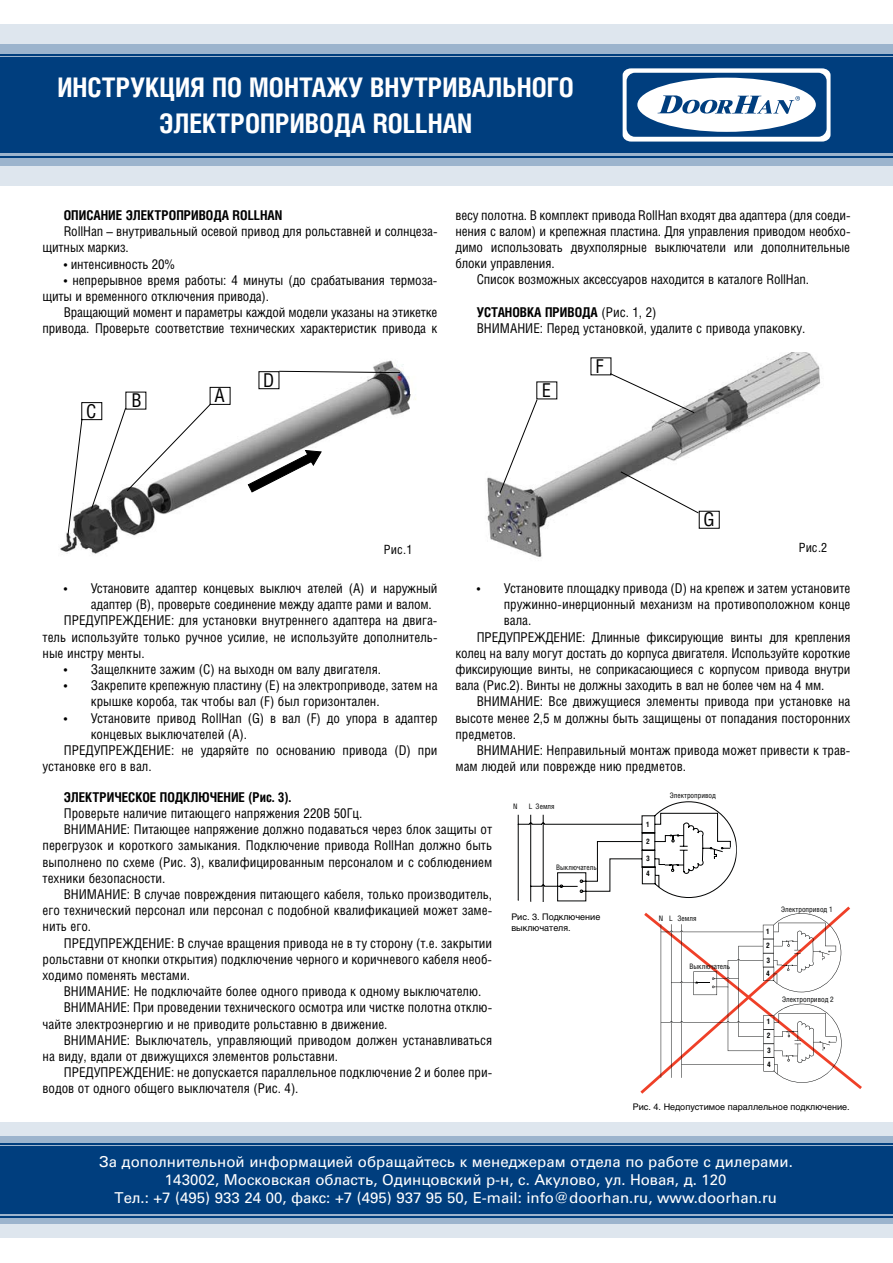
<style>
.page{position:relative;width:893px;height:1263px;background:#fff}
.page>*{position:absolute;margin:0;border:0;box-sizing:border-box;transform-origin:0 0}
.t1{font:700 27px/36px "Helios Cond";color:#fff;text-align:center}
.t2{font:19.05px "Helios Cond";color:#000}
.t3{font:15px/18px "Univers Cyr";color:#fff;text-align:center}
.t4{font:13.5px/16.2px "Helios Cond";color:#000}
.t5{font:700 13.5px "Helios Cond";color:#000}
.t6{font:12.75px "Helios Cond";color:#000}
.t7{font:9px/10.8px "Helios";color:#000}
.t8{font:7.5px "Helios Cond";color:#020303}
.t9{font:700 7.5px/15.8px "Helios Cond";color:#020303}
.s1{font-weight:700}
</style>
<div class="page">
<div style="left:0;top:43px;width:893px;height:15px;background:#9cb4cd"></div>
<div style="left:0;top:24px;width:893px;height:19px;background:#dee6ee"></div>
<div style="left:0;top:152px;width:893px;height:15px;background:#9cb4cd"></div>
<div style="left:0;top:167px;width:893px;height:19px;background:#dee6ee"></div>
<hr style="left:0;top:54px;width:893px;height:1px;background:#003e7e">
<hr style="left:0;top:156px;width:893px;height:1px;background:#003e7e">
<div style="left:0;top:57px;width:893px;height:96px;background:#003e7e"></div>
<div style="left:0;top:1136px;width:893px;height:11px;background:#9cb4cd"></div>
<div style="left:0;top:1122px;width:893px;height:14px;background:#dee6ee"></div>
<div style="left:0;top:1213px;width:893px;height:11px;background:#9cb4cd"></div>
<div style="left:0;top:1224px;width:893px;height:13px;background:#dee6ee"></div>
<hr style="left:0;top:1143px;width:893px;height:2px;background:#003e7e">
<hr style="left:0;top:1216px;width:893px;height:1px;background:#003e7e">
<div style="left:0;top:1146px;width:893px;height:68px;background:#003e7e"></div>
<svg style="left:623px;top:68px;width:207px;height:74px"></svg>
<img style="left:60px;top:360px;width:344px;height:194px">
<img style="left:487px;top:352px;width:334px;height:205px">
<div style="left:210px;top:387px;width:20px;height:18px;border:1px solid #000"></div>
<svg style="left:67px;top:402px;width:144px;height:134px"></svg>
<svg style="left:248px;top:371px;width:451px;height:143px"></svg>
<svg style="left:517px;top:801px;width:345px;height:293px"></svg>
<h1 class="t1" style="left:57px;top:69px;width:518px">ИНСТРУКЦИЯ ПО МОНТАЖУ ВНУТРИВАЛЬНОГО<br>ЭЛЕКТРОПРИВОДА ROLLHAN</h1>
<p class="t5" style="left:64px;top:207px;width:220px">ОПИСАНИЕ ЭЛЕКТРОПРИВОДА ROLLHAN</p>
<p class="t4" style="left:43px;top:223px;width:396px;text-indent:21px">RollHan – внутривальный осевой привод для рольставней и солнцеза&shy;щитных маркиз.</p>
<p class="t4" style="left:64px;top:255px;width:113px">• интенсивность 20%</p>
<p class="t4" style="left:43px;top:272px;width:396px;text-indent:21px">• непрерывное время работы: 4 минуты (до срабатывания термоза&shy;щиты и временного отключения привода).</p>
<p class="t4" style="left:43px;top:304px;width:396px;text-align:right">Вращающий момент и параметры каждой модели указаны на этикетке привода. Проверьте соответствие технических характеристик привода к</p>
<h2 class="t2" style="left:86px;top:400px;width:12px">C</h2>
<h2 class="t2" style="left:132px;top:389px;width:12px">B</h2>
<h2 class="t2" style="left:214px;top:384px;width:12px">A</h2>
<h2 class="t2" style="left:263px;top:369px;width:13px">D</h2>
<p class="t4" style="left:455px;top:206px;width:396px">весу полотна. В комплект привода RollHan входят два адаптера (для соеди-</p>
<p class="t4" style="left:455px;top:223px;width:396px">нения с валом) и крепежная пластина. Для управления приводом необхо-</p>
<p class="t4" style="left:455px;top:239px;width:396px">димо использовать двухполярные выключатели или дополнительные</p>
<p class="t4" style="left:455px;top:255px;width:101px">блоки управления.</p>
<p class="t4" style="left:477px;top:271px;width:334px">Список возможных аксессуаров находится в каталоге RollHan.</p>
<p class="t4" style="left:477px;top:304px;width:330px"><span class="s1">УСТАНОВКА ПРИВОДА</span> (Рис. 1, 2)<br>ВНИМАНИЕ: Перед установкой, удалите с привода упаковку.</p>
<h2 class="t2" style="left:542px;top:379px;width:11px">E</h2>
<h2 class="t2" style="left:595px;top:355px;width:10px">F</h2>
<h2 class="t2" style="left:703px;top:508px;width:12px">G</h2>
<p class="t6" style="left:384px;top:542px;width:30px">Рис.1</p>
<p class="t6" style="left:799px;top:540px;width:30px">Рис.2</p>
<p class="t4" style="left:64px;top:580px;width:375px">• Установите адаптер концевых выключ ателей (A) и наружный</p>
<p class="t4" style="left:91px;top:596px;width:342px">адаптер (B), проверьте соединение между адапте рами и валом.</p>
<p class="t4" style="left:64px;top:612px;width:375px">ПРЕДУПРЕЖДЕНИЕ: для установки внутреннего адаптера на двига-</p>
<p class="t4" style="left:43px;top:628px;width:396px">тель используйте только ручное усилие, не используйте дополнитель-</p>
<p class="t4" style="left:43px;top:645px;width:104px">ные инстру менты.</p>
<p class="t4" style="left:64px;top:661px;width:319px">• Защелкните зажим (C) на выходн ом валу двигателя.</p>
<p class="t4" style="left:91px;top:677px;width:348px;text-indent:-27px">• Закрепите крепежную пластину (E) на электроприводе, затем на крышке короба, так чтобы вал (F) был горизонтален.</p>
<p class="t4" style="left:64px;top:709px;width:375px">• Установите привод RollHan (G) в вал (F) до упора в адаптер</p>
<p class="t4" style="left:91px;top:726px;width:158px">концевых выключателей (А).</p>
<p class="t4" style="left:64px;top:742px;width:375px">ПРЕДУПРЕЖДЕНИЕ: не ударяйте по основанию привода (D) при</p>
<p class="t4" style="left:43px;top:758px;width:111px">установке его в вал.</p>
<p class="t4" style="left:477px;top:580px;width:375px">• Установите площадку привода (D) на крепеж и затем установите</p>
<p class="t4" style="left:504px;top:596px;width:348px">пружинно-инерционный механизм на противоположном конце</p>
<p class="t4" style="left:504px;top:612px;width:29px">вала.</p>
<p class="t4" style="left:477px;top:628px;width:375px">ПРЕДУПРЕЖДЕНИЕ: Длинные фиксирующие винты для крепления</p>
<p class="t4" style="left:455px;top:645px;width:396px">колец на валу могут достать до корпуса двигателя. Используйте короткие</p>
<p class="t4" style="left:455px;top:661px;width:396px">фиксирующие винты, не соприкасающиеся с корпусом привода внутри</p>
<p class="t4" style="left:455px;top:677px;width:370px">вала (Рис.2). Винты не должны заходить в вал не более чем на 4 мм.</p>
<p class="t4" style="left:477px;top:693px;width:375px">ВНИМАНИЕ: Все движущиеся элементы привода при установке на</p>
<p class="t4" style="left:455px;top:709px;width:396px">высоте менее 2,5 м должны быть защищены от попадания посторонних</p>
<p class="t4" style="left:455px;top:726px;width:62px">предметов.</p>
<p class="t4" style="left:477px;top:742px;width:375px">ВНИМАНИЕ: Неправильный монтаж привода может привести к трав-</p>
<p class="t4" style="left:455px;top:758px;width:232px">мам людей или поврежде нию предметов.</p>
<p class="t5" style="left:64px;top:789px;width:229px">ЭЛЕКТРИЧЕСКОЕ ПОДКЛЮЧЕНИЕ (Рис. 3).</p>
<p class="t4" style="left:64px;top:805px;width:300px">Проверьте наличие питающего напряжения 220В 50Гц.</p>
<p class="t4" style="left:64px;top:821px;width:430px">ВНИМАНИЕ: Питающее напряжение должно подаваться через блок защиты от</p>
<p class="t4" style="left:43px;top:837px;width:451px">перегрузок и короткого замыкания. Подключение привода RollHan должно быть</p>
<p class="t4" style="left:43px;top:853px;width:451px">выполнено по схеме (Рис. 3), квалифицированным персоналом и с соблюдением</p>
<p class="t4" style="left:43px;top:870px;width:124px">техники безопасности.</p>
<p class="t4" style="left:64px;top:886px;width:430px">ВНИМАНИЕ: В случае повреждения питающего кабеля, только производитель,</p>
<p class="t4" style="left:43px;top:902px;width:451px">его технический персонал или персонал с подобной квалификацией может заме-</p>
<p class="t4" style="left:43px;top:918px;width:50px">нить его.</p>
<p class="t4" style="left:64px;top:934px;width:430px">ПРЕДУПРЕЖДЕНИЕ: В случае вращения привода не в ту сторону (т.е. закрытии</p>
<p class="t4" style="left:43px;top:951px;width:451px">рольставни от кнопки открытия) подключение черного и коричневого кабеля необ-</p>
<p class="t4" style="left:43px;top:967px;width:149px">ходимо поменять местами.</p>
<p class="t4" style="left:64px;top:983px;width:419px">ВНИМАНИЕ: Не подключайте более одного привода к одному выключателю.</p>
<p class="t4" style="left:64px;top:999px;width:430px">ВНИМАНИЕ: При проведении технического осмотра или чистке полотна отклю-</p>
<p class="t4" style="left:43px;top:1015px;width:346px">чайте электроэнергию и не приводите рольставню в движение.</p>
<p class="t4" style="left:64px;top:1032px;width:430px">ВНИМАНИЕ: Выключатель, управляющий приводом должен устанавливаться</p>
<p class="t4" style="left:43px;top:1048px;width:297px">на виду, вдали от движущихся элементов рольставни.</p>
<p class="t4" style="left:64px;top:1064px;width:430px">ПРЕДУПРЕЖДЕНИЕ: не допускается параллельное подключение 2 и более при-</p>
<p class="t4" style="left:43px;top:1080px;width:258px">водов от одного общего выключателя (Рис. 4).</p>
<p class="t8" style="left:513px;top:802px;width:6px">N</p>
<p class="t8" style="left:529px;top:802px;width:27px">L Земля</p>
<p class="t8" style="left:556px;top:863px;width:42px">Выключатель</p>
<p class="t7" style="left:511px;top:911px;width:91px">Рис. 3. Подключение выключателя.</p>
<p class="t9" style="left:646px;top:816px;width:5px">1</p>
<p class="t9" style="left:646px;top:833px;width:5px">2</p>
<p class="t9" style="left:646px;top:850px;width:5px">3<br>4</p>
<p class="t8" style="left:670px;top:791px;width:47px">Электропривод</p>
<p class="t8" style="left:659px;top:913px;width:39px">N L Земля</p>
<p class="t8" style="left:689px;top:962px;width:42px">Выключатель</p>
<p class="t9" style="left:766px;top:923px;width:5px">1</p>
<p class="t9" style="left:766px;top:937px;width:5px">2</p>
<p class="t9" style="left:766px;top:952px;width:5px">3</p>
<p class="t9" style="left:766px;top:965px;width:5px">4</p>
<p class="t9" style="left:767px;top:1013px;width:5px">1</p>
<p class="t9" style="left:767px;top:1028px;width:5px">2</p>
<p class="t9" style="left:767px;top:1042px;width:5px">3</p>
<p class="t9" style="left:767px;top:1056px;width:5px">4</p>
<p class="t8" style="left:781px;top:905px;width:53px">Электропривод 1</p>
<p class="t8" style="left:782px;top:995px;width:53px">Электропривод 2</p>
<p class="t7" style="left:633px;top:1101px;width:218px">Рис. 4. Недопустимое параллельное подключение.</p>
<p class="t3" style="left:99px;top:1152px;width:696px">За дополнительной информацией обращайтесь к менеджерам отдела по работе с дилерами.<br>143002, Московская область, Одинцовский р-н, с. Акулово, ул. Новая, д. 120<br>Тел.: +7 (495) 933 24 00, факс: +7 (495) 937 95 50, E-mail: info@doorhan.ru, www.doorhan.ru</p>
</div>
